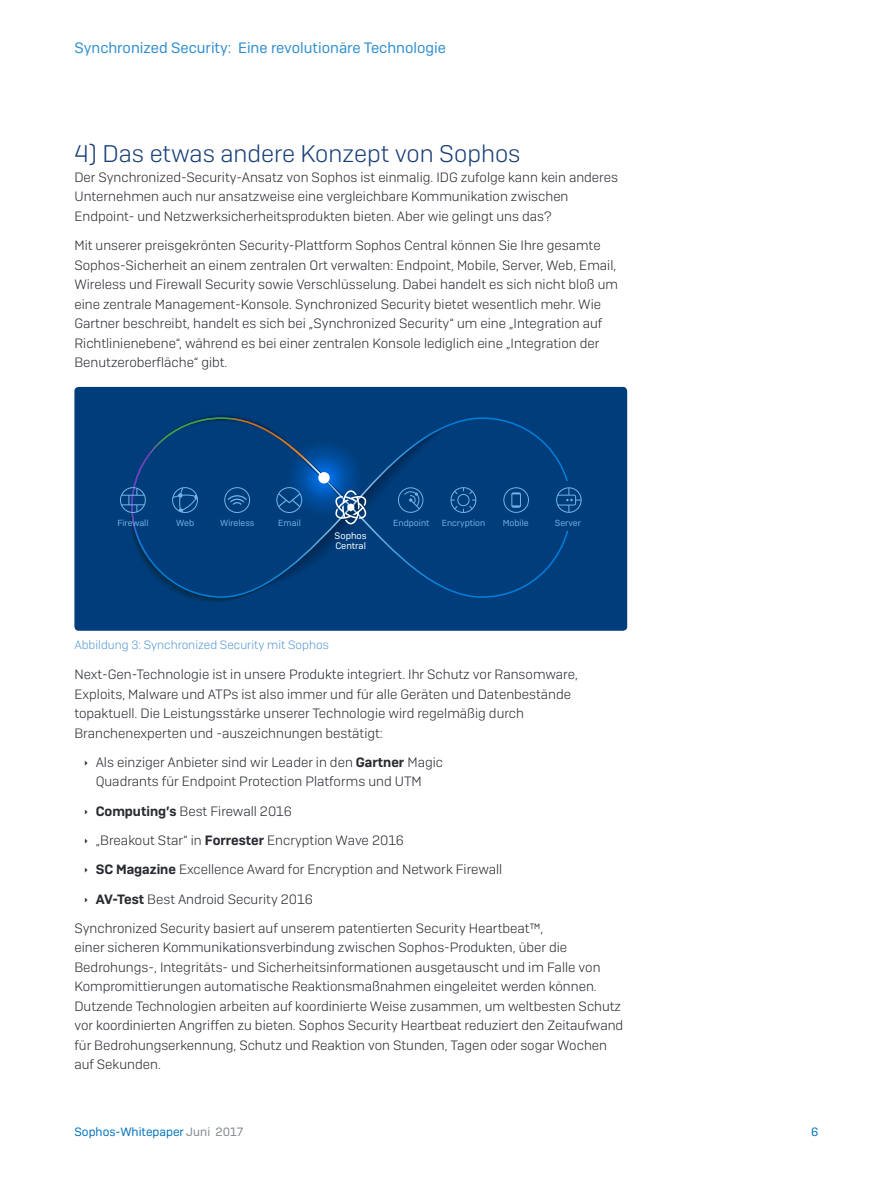
<style>
.page{position:relative;width:893px;height:1191px;background:#fff}
.page>*{position:absolute;margin:0;border:0;box-sizing:border-box;transform-origin:0 0}
.Subheading_1{font:300 24px "Sophos Sans";color:#193f77}
.t1{font:15px "Sophos Sans";color:#308ecd}
.Body_Copy{font:300 13.5px/19.5px "Sophos Sans";color:#282c31}
.t2{font:300 12px "Sophos Sans";color:#589ad3}
.t3{font:12px "Sophos Sans";color:#0072bc}
.t4{font:9.3px/10.2px "Sophos Sans";color:#fff}
.t5{font:8.85px "Sophos Sans";color:#6eb4e7}
.s1{font-weight:600}
.s2{color:#81898e}
</style>
<div class="page">
<div style="left:74px;top:387px;width:553px;height:244px;background:#003d7a"></div>
<div style="left:476px;top:417px;width:92px;height:181px;background:#003d7a"></div>
<svg style="left:503px;top:487px;width:26px;height:26px"></svg>
<svg style="left:556px;top:487px;width:26px;height:26px"></svg>
<svg style="left:120px;top:413px;width:356px;height:190px;background:#04417d"></svg>
<div style="left:318px;top:472px;width:12px;height:11px;background:#fff;border-radius:50%"></div>
<p class="t1" style="left:74px;top:39px;width:373px">Synchronized Security: Eine revolutionäre Technologie</p>
<p class="Subheading_1" style="left:74px;top:140px;width:448px">4) Das etwas andere Konzept von Sophos</p>
<p class="Body_Copy" style="left:74px;top:167px;width:545px">Der Synchronized-Security-Ansatz von Sophos ist einmalig. IDG zufolge kann kein anderes<br>Unternehmen auch nur ansatzweise eine vergleichbare Kommunikation zwischen<br>Endpoint- und Netzwerksicherheitsprodukten bieten. Aber wie gelingt uns das?</p>
<p class="Body_Copy" style="left:74px;top:235px;width:545px">Mit unserer preisgekrönten Security-Plattform Sophos Central können Sie Ihre gesamte Sophos-Sicherheit an einem zentralen Ort verwalten: Endpoint, Mobile, Server, Web, Email, Wireless und Firewall Security sowie Verschlüsselung. Dabei handelt es sich nicht bloß um eine zentrale Management-Konsole. Synchronized Security bietet wesentlich mehr. Wie Gartner beschreibt, handelt es sich bei „Synchronized Security“ um eine „Integration auf Richtlinienebene“, während es bei einer zentralen Konsole lediglich eine „Integration der Benutzeroberfläche“ gibt.</p>
<p class="t5" style="left:117px;top:518px;width:33px">Firewall</p>
<p class="t5" style="left:442px;top:518px;width:45px">Encryption</p>
<p class="t5" style="left:503px;top:518px;width:27px">Mobile</p>
<p class="t5" style="left:555px;top:518px;width:28px">Server</p>
<p class="t5" style="left:176px;top:518px;width:19px">Web</p>
<p class="t5" style="left:220px;top:518px;width:36px">Wireless</p>
<p class="t5" style="left:278px;top:518px;width:24px">Email</p>
<p class="t5" style="left:393px;top:518px;width:38px">Endpoint</p>
<p class="t4" style="left:335px;top:530px;width:34px">Sophos<br>Central</p>
<p class="t2" style="left:74px;top:638px;width:256px">Abbildung 3: Synchronized Security mit Sophos</p>
<p class="Body_Copy" style="left:74px;top:664px;width:505px">Next-Gen-Technologie ist in unsere Produkte integriert. Ihr Schutz vor Ransomware, Exploits, Malware und ATPs ist also immer und für alle Geräten und Datenbestände topaktuell. Die Leistungsstärke unserer Technologie wird regelmäßig durch Branchenexperten und -auszeichnungen bestätigt:</p>
<p class="Body_Copy" style="left:96px;top:752px;width:349px">Als einziger Anbieter sind wir Leader in den <span class="s1">Gartner</span> Magic<br>Quadrants für Endpoint Protection Platforms und UTM</p>
<p class="Body_Copy" style="left:96px;top:801px;width:198px"><span class="s1">Computing’s</span> Best Firewall 2016</p>
<p class="Body_Copy" style="left:96px;top:830px;width:310px">„Breakout Star“ in <span class="s1">Forrester</span> Encryption Wave 2016</p>
<p class="Body_Copy" style="left:96px;top:859px;width:408px"><span class="s1">SC Magazine</span> Excellence Award for Encryption and Network Firewall</p>
<p class="Body_Copy" style="left:96px;top:888px;width:219px"><span class="s1">AV-Test</span> Best Android Security 2016</p>
<p class="Body_Copy" style="left:74px;top:918px;width:550px">Synchronized Security basiert auf unserem patentierten Security Heartbeat™,<br>einer sicheren Kommunikationsverbindung zwischen Sophos-Produkten, über die Bedrohungs-, Integritäts- und Sicherheitsinformationen ausgetauscht und im Falle von Kompromittierungen automatische Reaktionsmaßnahmen eingeleitet werden können.<br>Dutzende Technologien arbeiten auf koordinierte Weise zusammen, um weltbesten Schutz vor koordinierten Angriffen zu bieten. Sophos Security Heartbeat reduziert den Zeitaufwand für Bedrohungserkennung, Schutz und Reaktion von Stunden, Tagen oder sogar Wochen auf Sekunden.</p>
<p class="t3" style="left:74px;top:1124px;width:171px">Sophos-Whitepaper <span class="s2">Juni 2017</span></p>
<p class="t3" style="left:811px;top:1124px;width:9px">6</p>
</div>
